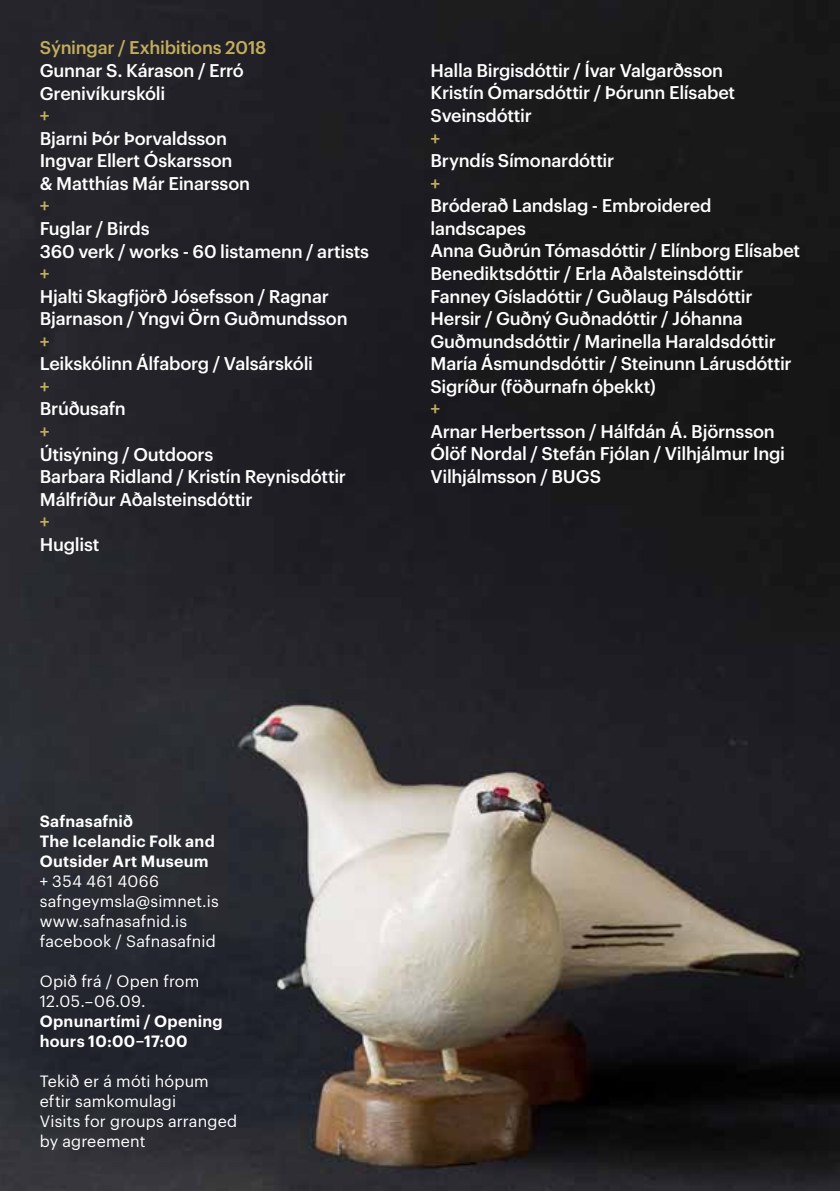
<style>
.page{position:relative;width:840px;height:1191px;background:#fff}
.page>*{position:absolute;margin:0;border:0;box-sizing:border-box;transform-origin:0 0}
.t1{font:500 18px/22.6px "Graphik";letter-spacing:-.015em;color:#fff}
.t2{font:500 18px "Graphik";letter-spacing:-.015em;color:#c3ae5d}
.t3{font:16px/20px "Graphik";letter-spacing:.01em;color:#fff}
.t4{font:600 16px/20px "Graphik";letter-spacing:.015em;color:#fff}
</style>
<div class="page">
<img style="left:0;top:0;width:839px;height:1191px">
<p class="t2" style="left:40px;top:34px;width:228px">Sýningar / Exhibitions 2018</p>
<p class="t1" style="left:40px;top:58px;width:205px">Gunnar S. Kárason / Erró<br>Grenivíkurskóli</p>
<p class="t2" style="left:40px;top:102px;width:11px">+</p>
<p class="t1" style="left:40px;top:125px;width:212px">Bjarni Þór Þorvaldsson<br>Ingvar Ellert Óskarsson<br>&amp; Matthías Már Einarsson</p>
<p class="t2" style="left:40px;top:192px;width:11px">+</p>
<p class="t1" style="left:40px;top:216px;width:331px">Fuglar / Birds<br>360 verk / works - 60 listamenn / artists</p>
<p class="t2" style="left:40px;top:260px;width:11px">+</p>
<p class="t1" style="left:40px;top:283px;width:309px">Hjalti Skagfjörð Jósefsson / Ragnar<br>Bjarnason / Yngvi Örn Guðmundsson</p>
<p class="t2" style="left:40px;top:327px;width:11px">+</p>
<p class="t1" style="left:40px;top:351px;width:275px">Leikskólinn Álfaborg / Valsárskóli</p>
<p class="t2" style="left:40px;top:373px;width:11px">+</p>
<p class="t1" style="left:40px;top:396px;width:87px">Brúðusafn</p>
<p class="t2" style="left:40px;top:418px;width:11px">+</p>
<p class="t1" style="left:40px;top:441px;width:307px">Útisýning / Outdoors<br>Barbara Ridland / Kristín Reynisdóttir<br>Málfríður Aðalsteinsdóttir</p>
<p class="t2" style="left:40px;top:508px;width:11px">+</p>
<p class="t1" style="left:40px;top:531px;width:61px">Huglist</p>
<p class="t1" style="left:430px;top:58px;width:306px">Halla Birgisdóttir / Ívar Valgarðsson<br>Kristín Ómarsdóttir / Þórunn Elísabet<br>Sveinsdóttir</p>
<p class="t2" style="left:430px;top:124px;width:11px">+</p>
<p class="t1" style="left:430px;top:148px;width:185px">Bryndís Símonardóttir</p>
<p class="t2" style="left:430px;top:169px;width:11px">+</p>
<p class="t1" style="left:430px;top:193px;width:371px">Bróderað Landslag - Embroidered landscapes<br>Anna Guðrún Tómasdóttir / Elínborg Elísabet Benediktsdóttir / Erla Aðalsteinsdóttir Fanney Gísladóttir / Guðlaug Pálsdóttir Hersir / Guðný Guðnadóttir / Jóhanna Guðmundsdóttir / Marinella Haraldsdóttir María Ásmundsdóttir / Steinunn Lárusdóttir Sigríður (föðurnafn óþekkt)</p>
<p class="t2" style="left:430px;top:395px;width:11px">+</p>
<p class="t1" style="left:430px;top:418px;width:356px">Arnar Herbertsson / Hálfdán Á. Björnsson<br>Ólöf Nordal / Stefán Fjólan / Vilhjálmur Ingi<br>Vilhjálmsson / BUGS</p>
<p class="t4" style="left:40px;top:810px;width:176px">Safnasafnið<br>The Icelandic Folk and<br>Outsider Art Museum</p>
<p class="t3" style="left:40px;top:870px;width:180px">+ 354 461 4066 safngeymsla@simnet.is www.safnasafnid.is facebook / Safnasafnid</p>
<p class="t3" style="left:40px;top:970px;width:161px">Opið frá / Open from<br>12.05.–06.09.</p>
<p class="t4" style="left:40px;top:1010px;width:184px">Opnunartími / Opening hours 10:00–17:00</p>
<p class="t3" style="left:40px;top:1070px;width:199px">Tekið er á móti hópum eftir samkomulagi<br>Visits for groups arranged by agreement</p>
</div>
